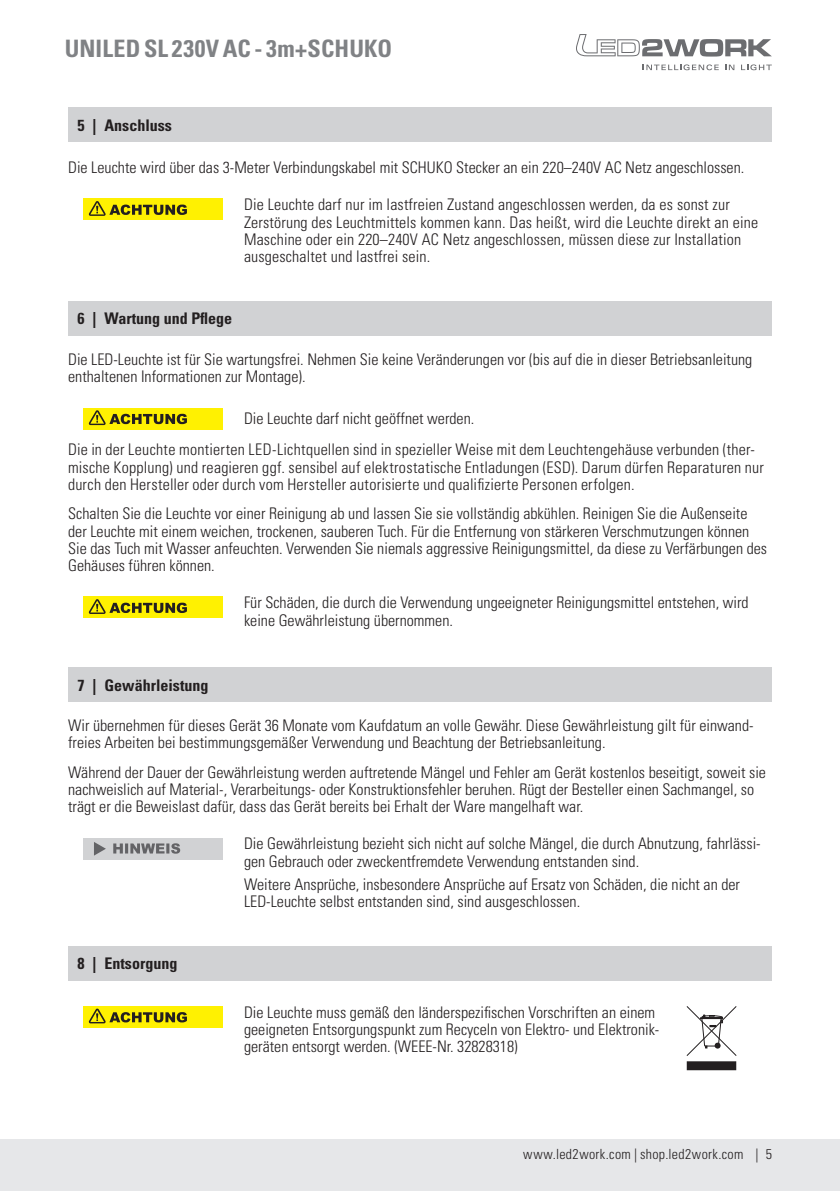
<style>
.page{position:relative;width:840px;height:1191px;background:#fff}
.page>*{position:absolute;margin:0;border:0;box-sizing:border-box;transform-origin:0 0}
.t1{font:700 condensed 24px "Univers LT Std";letter-spacing:.005em;color:#808285}
.t2{font:300 condensed 16px/17.2px "Univers LT Std";color:#231f20}
.t3{font:700 condensed 16px "Univers LT Std";color:#231f20}
.t4{font:300 condensed 14px "Univers LT Std";letter-spacing:.025em;color:#231f20}
</style>
<div class="page">
<div style="left:0;top:1140px;width:839px;height:51px;background:#e6e7e9"></div>
<svg style="left:576px;top:34px;width:195px;height:23px"></svg>
<svg style="left:642px;top:64px;width:76px;height:6px"></svg>
<svg style="left:725px;top:65px;width:9px;height:5px"></svg>
<svg style="left:741px;top:64px;width:30px;height:6px"></svg>
<div style="left:68px;top:108px;width:703px;height:34px;background:#d1d2d4"></div>
<div style="left:84px;top:199px;width:139px;height:21px;background:#fff101"></div>
<svg style="left:89px;top:201px;width:98px;height:15px"></svg>
<div style="left:68px;top:302px;width:703px;height:34px;background:#d1d2d4"></div>
<div style="left:84px;top:408px;width:139px;height:21px;background:#fff101"></div>
<svg style="left:89px;top:410px;width:98px;height:15px"></svg>
<div style="left:84px;top:597px;width:139px;height:21px;background:#fff101"></div>
<svg style="left:89px;top:599px;width:98px;height:15px"></svg>
<div style="left:68px;top:668px;width:703px;height:34px;background:#d1d2d4"></div>
<div style="left:84px;top:838px;width:139px;height:21px;background:#d1d2d4"></div>
<svg style="left:94px;top:842px;width:12px;height:13px"></svg>
<svg style="left:113px;top:843px;width:67px;height:10px"></svg>
<div style="left:68px;top:946px;width:703px;height:34px;background:#d1d2d4"></div>
<div style="left:84px;top:1006px;width:139px;height:21px;background:#fff101"></div>
<svg style="left:89px;top:1008px;width:98px;height:15px"></svg>
<div style="left:686px;top:1061px;width:49px;height:8px;background:#231f20"></div>
<div style="left:686px;top:1061px;width:49px;height:8px;border:1px solid #231f20"></div>
<svg style="left:686px;top:1006px;width:50px;height:50px"></svg>
<h1 class="t1" style="left:32px;top:33px;width:362px">BA UNILED SL 230V AC - 3m+SCHUKO</h1>
<p class="t3" style="left:77px;top:115px;width:96px">5 | Anschluss</p>
<p class="t2" style="left:68px;top:159px;width:677px">Die Leuchte wird über das 3-Meter Verbindungskabel mit SCHUKO Stecker an ein 220–240V AC Netz angeschlossen.</p>
<p class="t2" style="left:244px;top:196px;width:515px">Die Leuchte darf nur im lastfreien Zustand angeschlossen werden, da es sonst zur Zerstörung des Leuchtmittels kommen kann. Das heißt, wird die Leuchte direkt an eine Maschine oder ein 220–240V AC Netz angeschlossen, müssen diese zur Installation ausgeschaltet und lastfrei sein.</p>
<p class="t3" style="left:77px;top:309px;width:156px">6 | Wartung und Pflege</p>
<p class="t2" style="left:68px;top:351px;width:685px">Die LED-Leuchte ist für Sie wartungsfrei. Nehmen Sie keine Veränderungen vor (bis auf die in dieser Betriebsanleitung enthaltenen Informationen zur Montage).</p>
<p class="t2" style="left:68px;top:403px;width:687px;line-height:31.2px;text-indent:176px">Die Leuchte darf nicht geöffnet werden.<br>Die in der Leuchte montierten LED-Lichtquellen sind in spezieller Weise mit dem Leuchtengehäuse verbunden (ther-</p>
<p class="t2" style="left:68px;top:458px;width:697px">mische Kopplung) und reagieren ggf. sensibel auf elektrostatische Entladungen (ESD). Darum dürfen Reparaturen nur durch den Hersteller oder durch vom Hersteller autorisierte und qualifizierte Personen erfolgen.</p>
<p class="t2" style="left:68px;top:505px;width:700px">Schalten Sie die Leuchte vor einer Reinigung ab und lassen Sie sie vollständig abkühlen. Reinigen Sie die Außenseite der Leuchte mit einem weichen, trockenen, sauberen Tuch. Für die Entfernung von stärkeren Verschmutzungen können Sie das Tuch mit Wasser anfeuchten. Verwenden Sie niemals aggressive Reinigungsmittel, da diese zu Verfärbungen des Gehäuses führen können.</p>
<p class="t2" style="left:244px;top:594px;width:505px">Für Schäden, die durch die Verwendung ungeeigneter Reinigungsmittel entstehen, wird keine Gewährleistung übernommen.</p>
<p class="t3" style="left:77px;top:675px;width:133px">7 | Gewährleistung</p>
<p class="t2" style="left:68px;top:717px;width:686px">Wir übernehmen für dieses Gerät 36 Monate vom Kaufdatum an volle Gewähr. Diese Gewährleistung gilt für einwand&shy;freies Arbeiten bei bestimmungsgemäßer Verwendung und Beachtung der Betriebsanleitung.</p>
<p class="t2" style="left:68px;top:763px;width:699px">Während der Dauer der Gewährleistung werden auftretende Mängel und Fehler am Gerät kostenlos beseitigt, soweit sie nachweislich auf Material-, Verarbeitungs- oder Konstruktionsfehler beruhen. Rügt der Besteller einen Sachmangel, so trägt er die Beweislast dafür, dass das Gerät bereits bei Erhalt der Ware mangelhaft war.</p>
<p class="t2" style="left:244px;top:835px;width:518px">Die Gewährleistung bezieht sich nicht auf solche Mängel, die durch Abnutzung, fahrlässi&shy;gen Gebrauch oder zweckentfremdete Verwendung entstanden sind.</p>
<p class="t2" style="left:244px;top:875px;width:497px">Weitere Ansprüche, insbesondere Ansprüche auf Ersatz von Schäden, die nicht an der<br>LED-Leuchte selbst entstanden sind, sind ausgeschlossen.</p>
<p class="t3" style="left:77px;top:953px;width:101px">8 | Entsorgung</p>
<p class="t2" style="left:244px;top:1003px;width:416px">Die Leuchte muss gemäß den länderspezifischen Vorschriften an einem geeigneten Entsorgungspunkt zum Recyceln von Elektro- und Elektronik&shy;geräten entsorgt werden. (WEEE-Nr. 32828318)</p>
<p class="t4" style="left:523px;top:1145px;width:250px">www.led2work.com | shop.led2work.com | 5</p>
</div>
